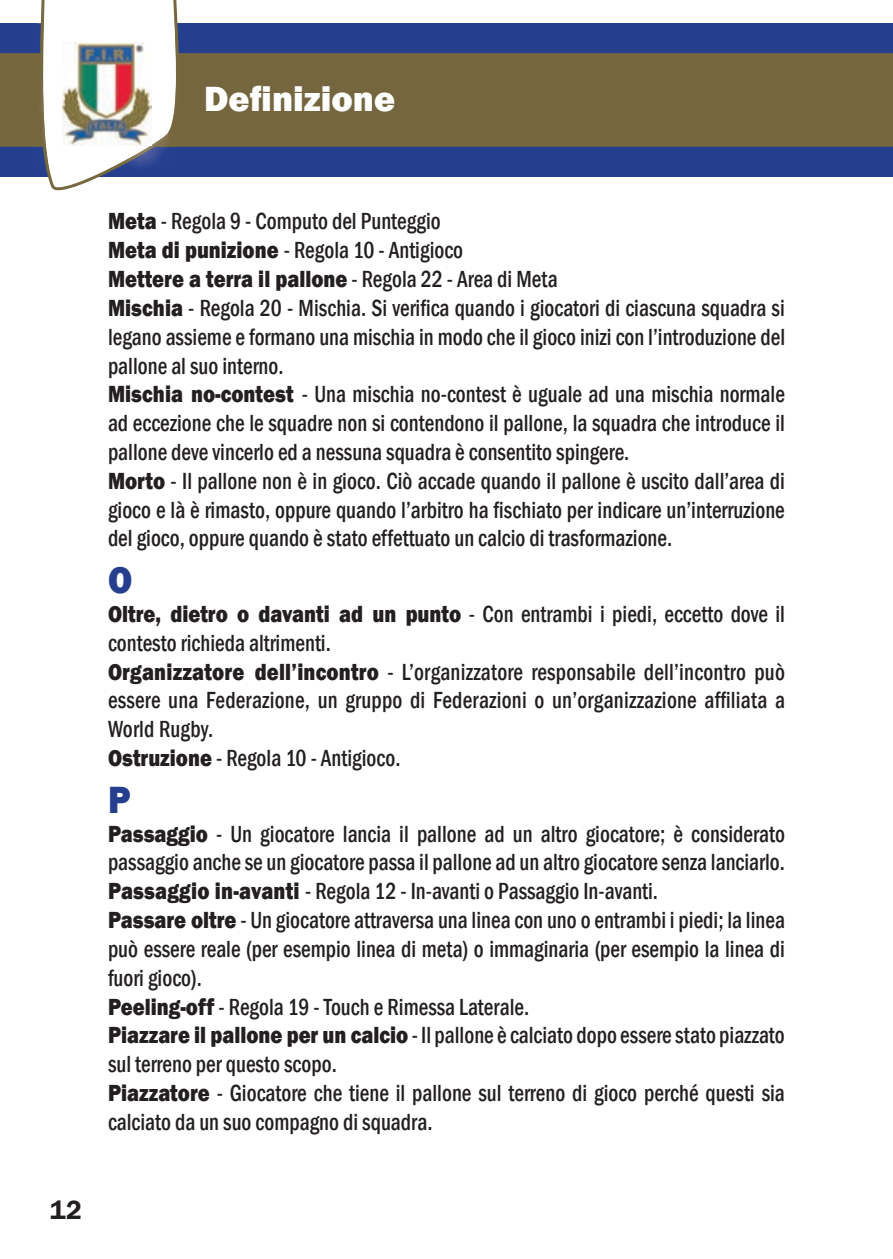
<style>
.page{position:relative;width:893px;height:1259px;background:#fff}
.page>*{position:absolute;margin:0;border:0;box-sizing:border-box;transform-origin:0 0}
.t1{font:800 39px "Franklin Gothic";color:#253f8e;scale:.9 1}
.t2{font:800 36px "Franklin Gothic";color:#fff}
.t3{font:600 27px "Franklin Gothic";color:#231f20}
.t4{font:500 condensed 24px/28.8px "Franklin Gothic";color:#231f20;scale:.9 1}
.s1{font-weight:800;font-stretch:normal}
</style>
<div class="page">
<div style="left:0;top:23px;width:893px;height:153px;background:#253f8e"></div>
<div style="left:0;top:55px;width:893px;height:90px;background:#75663f"></div>
<hr style="left:0;top:53px;width:893px;height:3px;background:#76683f">
<hr style="left:0;top:144px;width:893px;height:3px;background:#76683f">
<svg style="left:36px;top:0;width:149px;height:191px"></svg>
<img style="left:37px;top:23px;width:3px;height:147px">
<img style="left:37px;top:53px;width:3px;height:94px">
<img style="left:40px;top:18px;width:136px;height:152px">
<img style="left:63px;top:42px;width:88px;height:103px">
<h2 class="t2" style="left:204px;top:76px;width:193px">Definizione</h2>
<p class="t3" style="left:50px;top:1193px;width:34px">12</p>
<p class="t4" style="left:108px;top:207px;width:754px"><span class="s1">Meta</span> - Regola 9 - Computo del Punteggio<br><span class="s1">Meta di punizione</span> - Regola 10 - Antigioco<br><span class="s1">Mettere a terra il pallone</span> - Regola 22 - Area di Meta<br><span class="s1">Mischia</span> - Regola 20 - Mischia. Si verifica quando i giocatori di ciascuna squadra si legano assieme e formano una mischia in modo che il gioco inizi con l’introduzione del pallone al suo interno.<br><span class="s1">Mischia no-contest</span> - Una mischia no-contest è uguale ad una mischia normale ad eccezione che le squadre non si contendono il pallone, la squadra che introduce il pallone deve vincerlo ed a nessuna squadra è consentito spingere.<br><span class="s1">Morto</span> - Il pallone non è in gioco. Ciò accade quando il pallone è uscito dall’area di gioco e là è rimasto, oppure quando l’arbitro ha fischiato per indicare un’interruzione del gioco, oppure quando è stato effettuato un calcio di trasformazione.</p>
<h1 class="t1" style="left:108px;top:555px;width:28px">O</h1>
<p class="t4" style="left:108px;top:599px;width:754px"><span class="s1">Oltre, dietro o davanti ad un punto</span> - Con entrambi i piedi, eccetto dove il contesto richieda altrimenti.<br><span class="s1">Organizzatore dell’incontro</span> - L’organizzatore responsabile dell’incontro può essere una Federazione, un gruppo di Federazioni o un’organizzazione affiliata a World Rugby.<br><span class="s1">Ostruzione</span> - Regola 10 - Antigioco.</p>
<h1 class="t1" style="left:108px;top:774px;width:27px">P</h1>
<p class="t4" style="left:108px;top:819px;width:754px"><span class="s1">Passaggio</span> - Un giocatore lancia il pallone ad un altro giocatore; è considerato passaggio anche se un giocatore passa il pallone ad un altro giocatore senza lanciarlo.<br><span class="s1">Passaggio in-avanti</span> - Regola 12 - In-avanti o Passaggio In-avanti.<br><span class="s1">Passare oltre</span> - Un giocatore attraversa una linea con uno o entrambi i piedi; la linea può essere reale (per esempio linea di meta) o immaginaria (per esempio la linea di fuori gioco).<br><span class="s1">Peeling-off</span> - Regola 19 - Touch e Rimessa Laterale.<br><span class="s1">Piazzare il pallone per un calcio</span> - Il pallone è calciato dopo essere stato piazzato sul terreno per questo scopo.<br><span class="s1">Piazzatore</span> - Giocatore che tiene il pallone sul terreno di gioco perché questi sia calciato da un suo compagno di squadra.</p>
</div>
